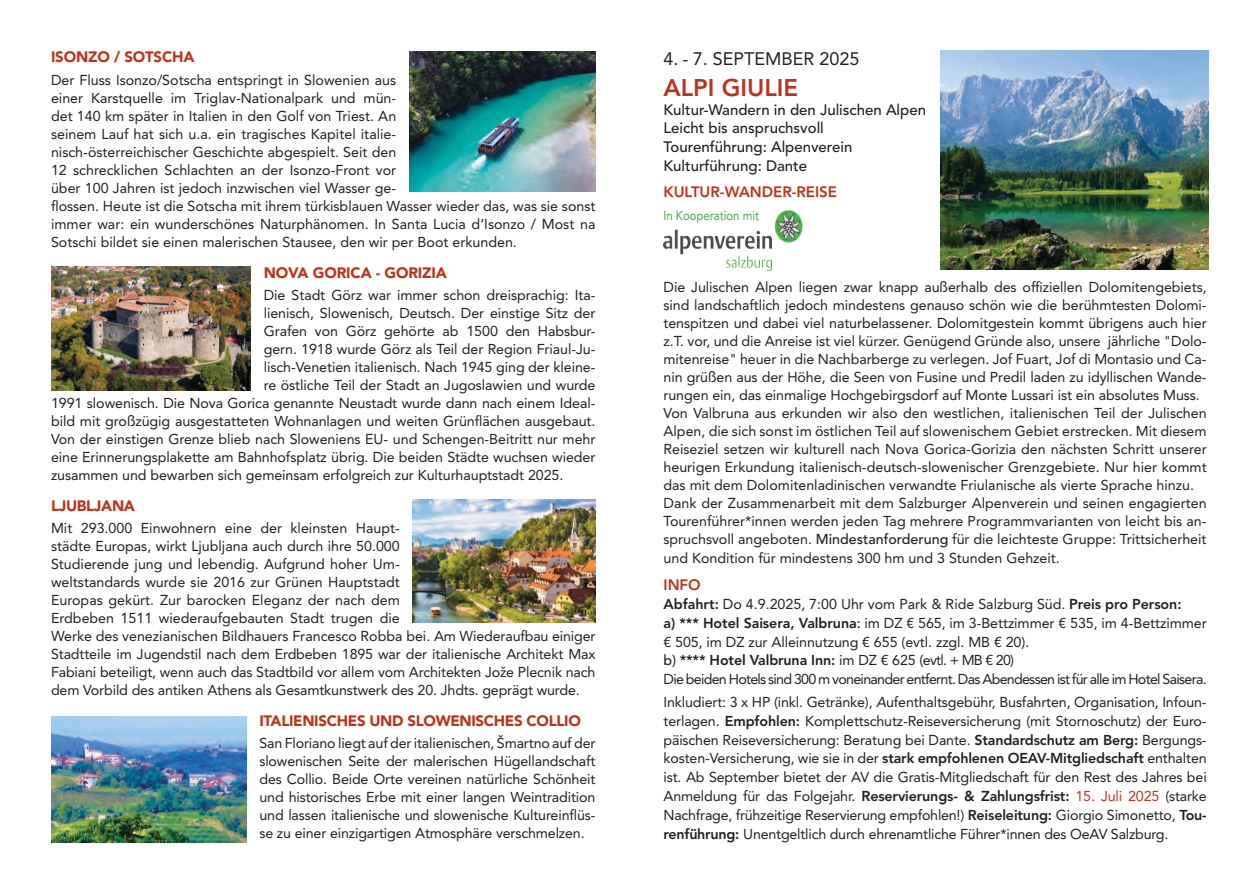
<style>
.page{position:relative;width:1259px;height:893px;background:#fff}
.page>*{position:absolute;margin:0;border:0;box-sizing:border-box;transform-origin:0 0}
.t1{font:800 24px "Avenir LT Std";color:#c0311a}
.t2{font:18px "Avenir LT Std";color:#231f20}
.t3{font:500 15px/18.8px "Avenir LT Std";color:#231f20}
.t4{font:900 15px "Avenir LT Std";letter-spacing:-.02em;color:#c0311a}
.t5{font:800 15px "Avenir LT Std";color:#c0311a}
.t6{font:14.25px/18px "Avenir LT Std";letter-spacing:-.005em;color:#231f20}
.t7{font:13.05px "Avenir LT Std";color:#41ad49;scale:.87 1}
.s1{font-weight:500}
.s2{font-weight:800}
.s3{font-style:italic}
.s4{color:#c0311a}
</style>
<div class="page">
<img style="left:412px;top:500px;width:183px;height:123px">
<img style="left:51px;top:267px;width:200px;height:123px">
<img style="left:409px;top:51px;width:186px;height:141px">
<img style="left:663px;top:209px;width:140px;height:61px">
<img style="left:940px;top:51px;width:268px;height:219px">
<img style="left:51px;top:716px;width:196px;height:126px">
<p class="t4" style="left:51px;top:48px;width:145px">ISONZO / SOTSCHA</p>
<p class="t6" style="left:51px;top:71px;width:546px">Der Fluss Isonzo/Sotscha entspringt in Slowenien aus<br>einer Karstquelle im Triglav-Nationalpark und mün-<br>det 140 km später in Italien in den Golf von Triest. An<br>seinem Lauf hat sich u.a. ein tragisches Kapitel italie-<br>nisch-österreichischer Geschichte abgespielt. Seit den<br>12 schrecklichen Schlachten an der Isonzo-Front vor<br>über 100 Jahren ist jedoch inzwischen viel Wasser ge-<br>flossen. Heute ist die Sotscha mit ihrem türkisblauen Wasser wieder das, was sie sonst immer war: ein wunderschönes Naturphänomen. In Santa Lucia d’Isonzo / Most na Sotschi bildet sie einen malerischen Stausee, den wir per Boot erkunden.</p>
<p class="t4" style="left:264px;top:264px;width:185px">NOVA GORICA - GORIZIA</p>
<p class="t6" style="left:264px;top:287px;width:333px">Die Stadt Görz war immer schon dreisprachig: Ita-</p>
<p class="t6" style="left:264px;top:305px;width:333px">lienisch, Slowenisch, Deutsch. Der einstige Sitz der</p>
<p class="t6" style="left:264px;top:323px;width:333px">Grafen von Görz gehörte ab 1500 den Habsbur-</p>
<p class="t6" style="left:264px;top:341px;width:333px">gern. 1918 wurde Görz als Teil der Region Friaul-Ju-</p>
<p class="t6" style="left:264px;top:359px;width:333px">lisch-Venetien italienisch. Nach 1945 ging der kleine-</p>
<p class="t6" style="left:264px;top:377px;width:333px">re östliche Teil der Stadt an Jugoslawien und wurde</p>
<p class="t6" style="left:51px;top:395px;width:546px">1991 slowenisch. Die Nova Gorica genannte Neustadt wurde dann nach einem Ideal-</p>
<p class="t6" style="left:51px;top:413px;width:546px">bild mit großzügig ausgestatteten Wohnanlagen und weiten Grünflächen ausgebaut.</p>
<p class="t6" style="left:51px;top:431px;width:546px">Von der einstigen Grenze blieb nach Sloweniens EU- und Schengen-Beitritt nur mehr</p>
<p class="t6" style="left:51px;top:449px;width:546px">eine Erinnerungsplakette am Bahnhofsplatz übrig. Die beiden Städte wuchsen wieder</p>
<p class="t6" style="left:51px;top:467px;width:514px">zusammen und bewarben sich gemeinsam erfolgreich zur Kulturhauptstadt 2025.</p>
<p class="t4" style="left:51px;top:497px;width:46px">LJUBLJANA</p>
<p class="t6" style="left:51px;top:520px;width:546px">Mit 293.000 Einwohnern eine der kleinsten Haupt-<br>städte Europas, wirkt Ljubljana auch durch ihre 50.000<br>Studierende jung und lebendig. Aufgrund hoher Um-<br>weltstandards wurde sie 2016 zur Grünen Hauptstadt<br>Europas gekürt. Zur barocken Eleganz der nach dem<br>Erdbeben 1511 wiederaufgebauten Stadt trugen die<br>Werke des venezianischen Bildhauers Francesco Robba bei. Am Wiederaufbau einiger Stadtteile im Jugendstil nach dem Erdbeben 1895 war der italienische Architekt Max Fabiani beteiligt, wenn auch das Stadtbild vor allem vom Architekten Jože Plecnik nach dem Vorbild des antiken Athens als Gesamtkunstwerk des 20. Jhdts. geprägt wurde.</p>
<p class="t4" style="left:259px;top:712px;width:323px">ITALIENISCHES UND SLOWENISCHES COLLIO</p>
<p class="t6" style="left:259px;top:735px;width:337px;text-align:justify">San Floriano liegt auf der italienischen, Šmartno auf der slowenischen Seite der malerischen Hügellandschaft des Collio. Beide Orte vereinen natürliche Schönheit und historisches Erbe mit einer langen Weintradition und lassen italienische und slowenische Kultureinflüs&shy;se zu einer einzigartigen Atmosphäre verschmelzen.</p>
<p class="t2" style="left:663px;top:48px;width:197px">4. - 7. SEPTEMBER 2025</p>
<h1 class="t1" style="left:663px;top:73px;width:136px">ALPI GIULIE</h1>
<p class="t3" style="left:663px;top:100px;width:264px">Kultur-Wandern in den Julischen Alpen<br>Leicht bis anspruchsvoll<br>Tourenführung: Alpenverein<br>Kulturführung: Dante</p>
<p class="t5" style="left:663px;top:183px;width:87px">KuLtur-wander</p>
<p class="t5" style="left:792px;top:183px;width:14px">-reise</p>
<p class="t7" style="left:663px;top:208px;width:111px">In Kooperation mit</p>
<p class="t6" style="left:663px;top:278px;width:545px">Die Julischen Alpen liegen zwar knapp außerhalb des offiziellen Dolomitengebiets, sind landschaftlich jedoch mindestens genauso schön wie die berühmtesten Dolomi&shy;tenspitzen und dabei viel naturbelassener. Dolomitgestein kommt übrigens auch hier z.T. vor, und die Anreise ist viel kürzer. Genügend Gründe also, unsere jährliche "Dolo&shy;mitenreise" heuer in die Nachbarberge zu verlegen. Jof Fuart, Jof di Montasio und Ca&shy;nin grüßen aus der Höhe, die Seen von Fusine und Predil laden zu idyllischen Wande&shy;rungen ein, das einmalige Hochgebirgsdorf auf Monte Lussari ist ein absolutes Muss.<br>Von Valbruna aus erkunden wir also den westlichen, italienischen Teil der Julischen Alpen, die sich sonst im östlichen Teil auf slowenischem Gebiet erstrecken. Mit diesem Reiseziel setzen wir kulturell nach N ova Gorica-Gorizia den nächsten Schritt unserer heurigen Erkundung italienisch-deutsch-slowenischer Grenzgebiete. N ur hier kommt das mit dem Dolomitenladinischen verwandte Friulanische als vierte Sprache hinzu.<br>Dank der Zusammenarbeit mit dem Salzburger Alpenverein und seinen engagierten Tourenführer*innen werden jeden Tag mehrere Programmvarianten von leicht bis an&shy;spruchsvoll angeboten. <span class="s1">Mindestanforderung</span> für die leichteste Gruppe: Trittsicherheit und Kondition für mindestens 300 hm und 3 Stunden Gehzeit.</p>
<p class="t5" style="left:663px;top:576px;width:39px">INFO</p>
<p class="t6" style="left:663px;top:595px;width:545px;line-height:18.8px"><span class="s2">Abfahrt:</span> Do 4.9.2025, 7:00 Uhr vom Park &amp; Ride Salzburg Süd. <span class="s2">Preis pro Person:<br>a) *** Hotel Saisera, Valbruna</span><span class="s1">:</span> im DZ € 565, im 3-Bettzimmer € 535, im 4-Bettzimmer € 505, im DZ zur Alleinnutzung € 655 (evtl. zzgl. MB € 20).<br><span class="s1">b)</span> <span class="s2">**** Hotel Valbruna Inn:</span> im DZ € 625 (evtl. + MB € 20)<br>Die beiden Hotels sind 300 m voneinander entfernt. Das Abendessen ist für alle im Hotel Saisera.</p>
<p class="t6" style="left:663px;top:693px;width:545px;line-height:18.8px;text-align:justify">Inkludiert: 3 x HP (inkl. Getränke), <span class="s3">A</span>ufenthaltsgebühr, Busfahrten, Organisation, Infoun&shy;terlagen. <span class="s2">Empfohlen:</span> Komplettschutz-Reiseversicherung (mit Stornoschutz) der Euro&shy;päischen Reiseversicherung: Beratung bei Dante. <span class="s2">Standardschutz am Berg:</span> Bergungs&shy;kosten-Versicherung, wie sie in der <span class="s2">stark empfohlenen OEAV-M itgliedschaft</span> enthalten ist. Ab September bietet der AV die Gratis-Mitgliedschaft für den Rest des Jahres bei Anmeldung für das Folgejahr. <span class="s2">Reservierungs- &amp; Zahlungsfrist:</span> <span class="s4">15. Juli 2025</span> (starke Nachfrage, frühzeitige Reservierung empfohlen!) <span class="s2">Reiseleitung:</span> Giorgio Simonetto, <span class="s2">Tou&shy;renführung:</span> Unentgeltlich durch ehrenamtliche Führer*innen des OeAV Salzburg.</p>
</div>
